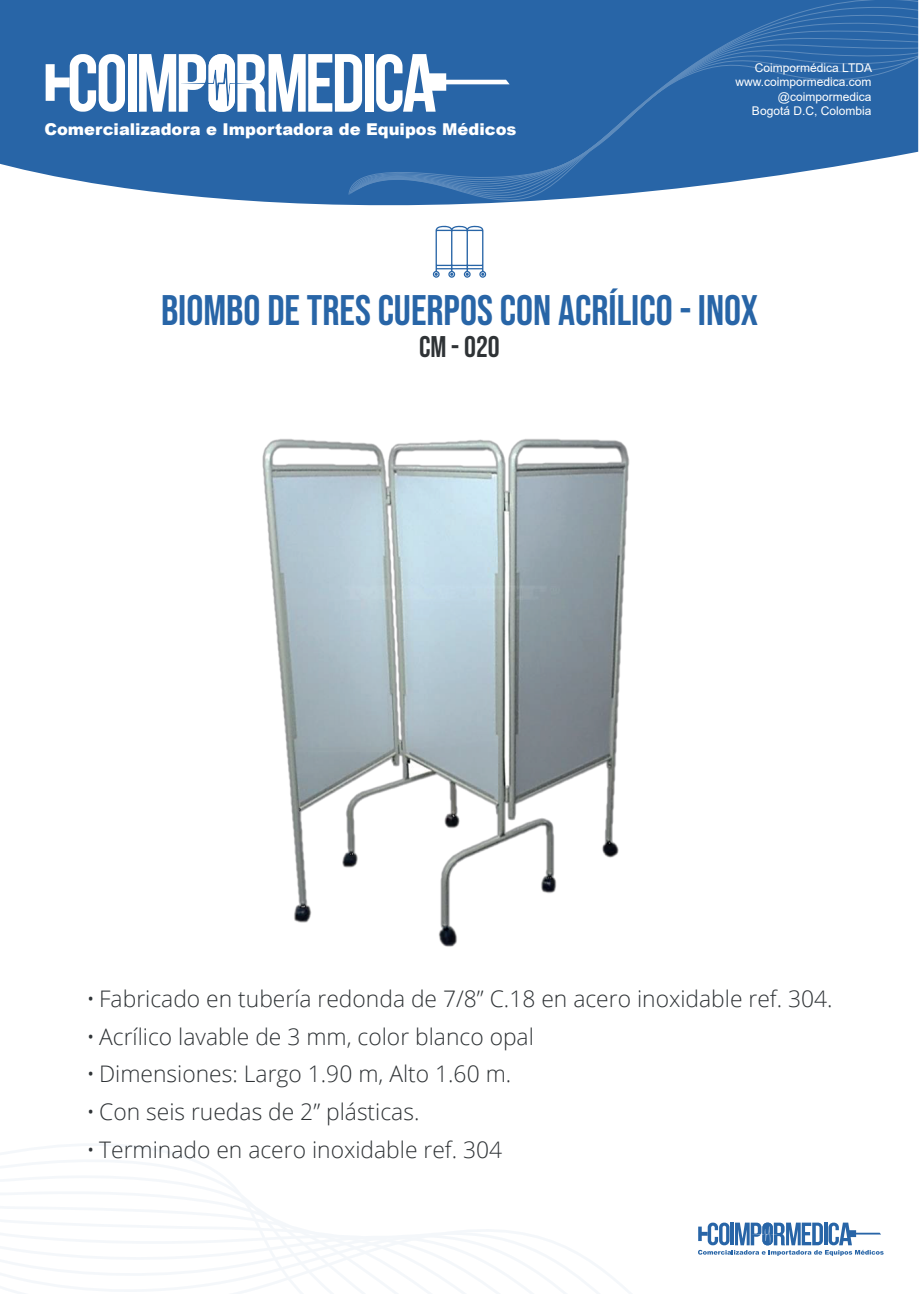
<style>
.page{position:relative;width:919px;height:1294px;background:#fff}
.page>*{position:absolute;margin:0;border:0;box-sizing:border-box;transform-origin:0 0}
.t1{font:42.45px "Bebas Neue";color:#2865a7}
.t2{font:29.7px "Bebas Neue";color:#2f3336}
.t3{font:300 22.8px "Open Sans";color:#2f3336}
.t4{font:900 16.35px "Arial";color:#fff}
.t5{font:12px/14.4px "Arial";color:#fff;text-align:right}
</style>
<div class="page">
<svg style="left:0;top:0;width:545px;height:226px;fill:#2865a7"></svg>
<svg style="left:359px;top:0;width:559px;height:200px;background:#3a72ae"></svg>
<svg style="left:0;top:1144px;width:884px;height:150px"></svg>
<svg style="left:46px;top:54px;width:79px;height:58px"></svg>
<div style="left:127px;top:54px;width:9px;height:58px;background:#fff"></div>
<div style="left:364px;top:54px;width:9px;height:58px;background:#fff"></div>
<svg style="left:376px;top:54px;width:133px;height:58px"></svg>
<svg style="left:139px;top:54px;width:223px;height:58px"></svg>
<svg style="left:698px;top:1222px;width:185px;height:34px"></svg>
<img style="left:262px;top:439px;width:368px;height:508px">
<svg style="left:432px;top:226px;width:54px;height:52px"></svg>
<p class="t4" style="left:44px;top:117px;width:473px">Comercializadora e Importadora de Equipos Médicos</p>
<p class="t5" style="left:735px;top:60px;width:138px">Coimpormédica LTDA www.coimpormedica.com @coimpormedica<br>Bogotá D.C, Colombia</p>
<h1 class="t1" style="left:161px;top:286px;width:598px">BIOMBO DE TRES CUERPOS CON ACRÍLICO - INOX</h1>
<h2 class="t2" style="left:419px;top:330px;width:82px">cm - 020</h2>
<p class="t3" style="left:86px;top:983px;width:747px">• Fabricado en tubería redonda de 7/8” C.18 en acero inoxidable ref. 304.</p>
<p class="t3" style="left:86px;top:1020px;width:449px">• Acrílico lavable de 3 mm, color blanco opal</p>
<p class="t3" style="left:86px;top:1058px;width:426px">• Dimensiones: Largo 1.90 m, Alto 1.60 m.</p>
<p class="t3" style="left:86px;top:1096px;width:334px">• Con seis ruedas de 2” plásticas.</p>
<p class="t3" style="left:86px;top:1134px;width:417px">• Terminado en acero inoxidable ref. 304</p>
</div>
